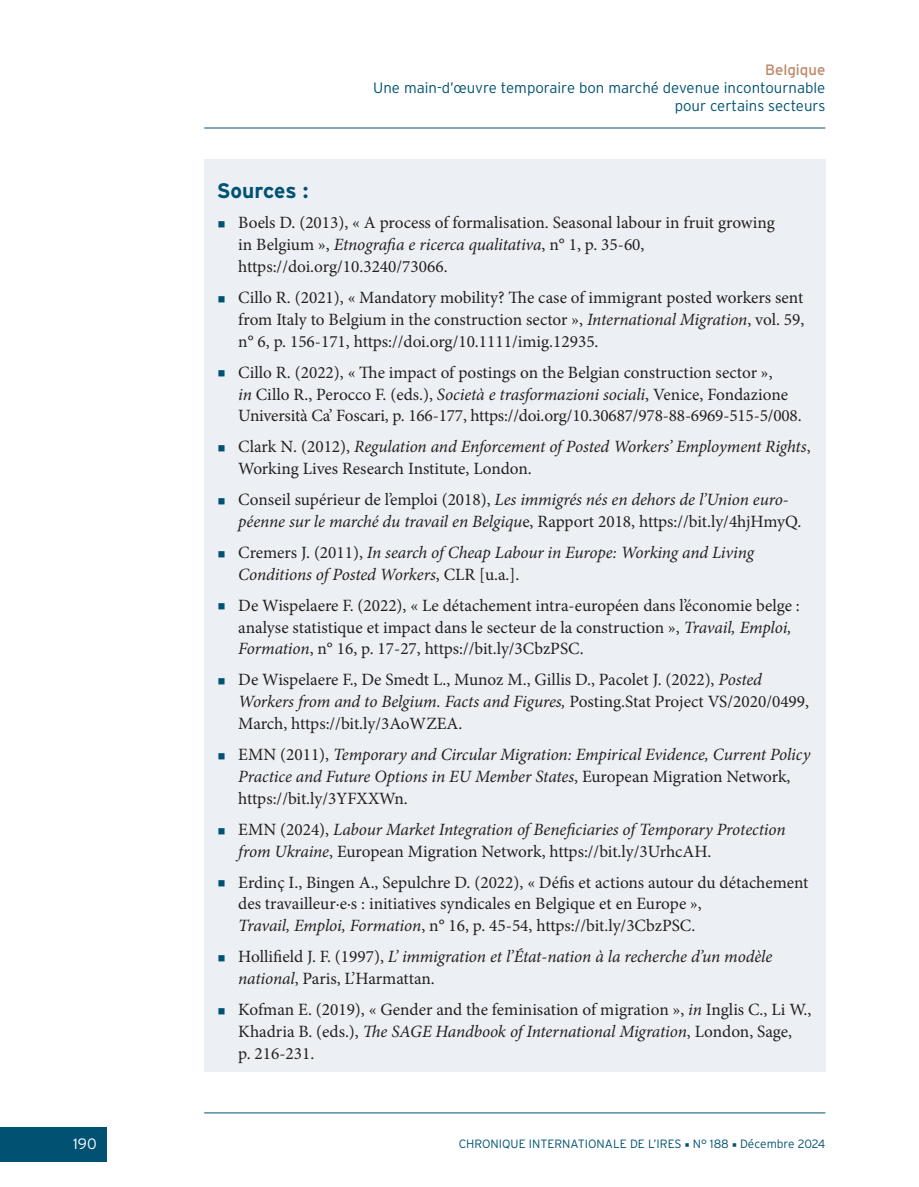
<style>
.page{position:relative;width:919px;height:1187px;background:#fff}
.page>*{position:absolute;margin:0;border:0;box-sizing:border-box;transform-origin:0 0}
.TITRE_BIBLIO{font:700 21px "Interstate";letter-spacing:-.01em;color:#015272}
.REFBIBLIO{font:17.25px/21.9px "Minion Pro";color:#231f20}
.REFBIBLIO-2{font:italic 17.25px/21.9px "Minion Pro";letter-spacing:-.01em;color:#231f20}
.t1{font:300 15px/18px "Interstate";color:#015272;text-align:right}
.t2{font:15px "Interstate";color:#bf8667}
.t3{font:300 15px "Interstate";color:#fff}
.t4{font:300 12px "Interstate";color:#015272}
.s1{color:#015272}
.s2{font-style:italic}
.s3{font-style:normal}
.s4{font-family:"Minion Pro";font-weight:400}
</style>
<div class="page">
<div style="left:0;top:1127px;width:106px;height:34px;background:#015272"></div>
<hr style="left:204px;top:128px;width:621px;height:1px;background:#015272">
<hr style="left:204px;top:1112px;width:621px;height:1px;background:#015272">
<div style="left:204px;top:159px;width:621px;height:912px;background:#ecf0f4"></div>
<p class="t2" style="left:765px;top:61px;width:62px">Belgique</p>
<p class="t1" style="left:373px;top:78px;width:453px">Une main-d’œuvre temporaire bon marché devenue incontournable pour certains secteurs</p>
<p class="TITRE_BIBLIO" style="left:217px;top:178px;width:93px">Sources :</p>
<p class="REFBIBLIO" style="left:238px;top:212px;width:538px;text-indent:-21px"><span class="s1">▪</span> Boels D. (2013), « A process of formalisation. Seasonal labour in fruit growing in Belgium », <span class="s2">Etnografia e ricerca qualitativa</span>, n° 1, p. 35‑60, https://doi.org/10.3240/73066.</p>
<p class="REFBIBLIO" style="left:238px;top:286px;width:567px;text-align:justify;text-indent:-21px"><span class="s1">▪</span> Cillo R. (2021), « Mandatory mobility? The case of immigrant posted workers sent from Italy to Belgium in the construction sector », <span class="s2">International Migration</span>, vol. 59, n° 6, p. 156‑171, https://doi.org/10.1111/imig.12935.</p>
<p class="REFBIBLIO" style="left:238px;top:361px;width:565px;text-indent:-21px"><span class="s1">▪</span> Cillo R. (2022), « The impact of postings on the Belgian construction sector »,<br><span class="s2">in</span> Cillo R., Perocco F. (eds.), <span class="s2">Società e trasformazioni sociali</span>, Venice, Fondazione<br>Università Ca’ Foscari, p. 166‑177, https://doi.org/10.30687/978-88-6969-515-5/008.</p>
<p class="REFBIBLIO-2" style="left:238px;top:436px;width:574px;text-indent:-21px"><span class="s1">▪</span> <span class="s3">Clark N. (2012),</span> Regulation and Enforcement of Posted Workers’ Employment Rights<span class="s3">,<br>Working Lives Research Institute, London.</span></p>
<p class="REFBIBLIO-2" style="left:238px;top:488px;width:564px;text-indent:-21px"><span class="s1">▪</span> <span class="s3">Conseil supérieur de l’emploi (2018),</span> Les immigrés nés en dehors de l’Union euro&shy;péenne sur le marché du travail en Belgiqu<span class="s3">e, Rapport 2018, https://bit.ly/4hjHmyQ.</span></p>
<p class="REFBIBLIO-2" style="left:238px;top:541px;width:517px;text-indent:-21px"><span class="s1">▪</span> <span class="s3">Cremers J. (2011),</span> In search of Cheap Labour in Europe: Working and Living<br>Conditions of Posted Workers<span class="s3">, CLR [u.a.].</span></p>
<p class="REFBIBLIO" style="left:238px;top:594px;width:563px;text-indent:-21px"><span class="s1">▪</span> De Wispelaere F. (2022), « Le détachement intra-européen dans l’économie belge : analyse statistique et impact dans le secteur de la construction », <span class="s2">Travail, Emploi,<br>Formation</span>, n° 16, p. 17‑27, https://bit.ly/3CbzPSC.</p>
<p class="REFBIBLIO" style="left:238px;top:669px;width:572px;text-indent:-21px"><span class="s1">▪</span> De Wispelaere F., De Smedt L., Munoz M., Gillis D., Pacolet J. (2022), <span class="s2">Posted<br>Workers from and to Belgium. Facts and Figures,</span> Posting.Stat Project VS/2020/0499,<br>March, https://bit.ly/3AoWZEA.</p>
<p class="REFBIBLIO-2" style="left:238px;top:743px;width:573px;text-indent:-21px"><span class="s1">▪</span> <span class="s3">EMN (2011),</span> Temporary and Circular Migration: Empirical Evidence, Current Policy<br>Practice and Future Options in EU Member States<span class="s3">, European Migration Network, https://bit.ly/3YFXXWn.</span></p>
<p class="REFBIBLIO-2" style="left:238px;top:818px;width:549px;text-indent:-21px"><span class="s1">▪</span> <span class="s3">EMN (2024),</span> Labour Market Integration of Beneficiaries of Temporary Protection from Ukraine<span class="s3">, European Migration Network, https://bit.ly/3UrhcAH.</span></p>
<p class="REFBIBLIO" style="left:238px;top:871px;width:571px;text-indent:-21px"><span class="s1">▪</span> Erdinç I., Bingen A., Sepulchre D. (2022), « Défis et actions autour du détachement des travailleur·e·s : initiatives syndicales en Belgique et en Europe »,<br><span class="s2">Travail, Emploi, Formation</span>, n° 16, p. 45‑54, https://bit.ly/3CbzPSC.</p>
<p class="REFBIBLIO-2" style="left:238px;top:945px;width:535px;text-indent:-21px"><span class="s1">▪</span> <span class="s3">Hollifield J. F. (1997),</span> L’ immigration et l’État-nation à la recherche d’un modèle national<span class="s3">, Paris, L’Harmattan.</span></p>
<p class="REFBIBLIO" style="left:238px;top:998px;width:574px;text-indent:-21px"><span class="s1">▪</span> Kofman E. (2019), « Gender and the feminisation of migration », <span class="s2">in</span> Inglis C., Li W.,<br>Khadria B. (eds.), <span class="s2">The SAGE Handbook of International Migration</span>, London, Sage,<br>p. 216‑231.</p>
<p class="t3" style="left:73px;top:1135px;width:25px">190</p>
<p class="t4" style="left:458px;top:1137px;width:368px">CHRONIQUE INTERNATIONALE DE L’IRES <span class="s4">■</span> N° 188 <span class="s4">■</span> Décembre 2024</p>
</div>
